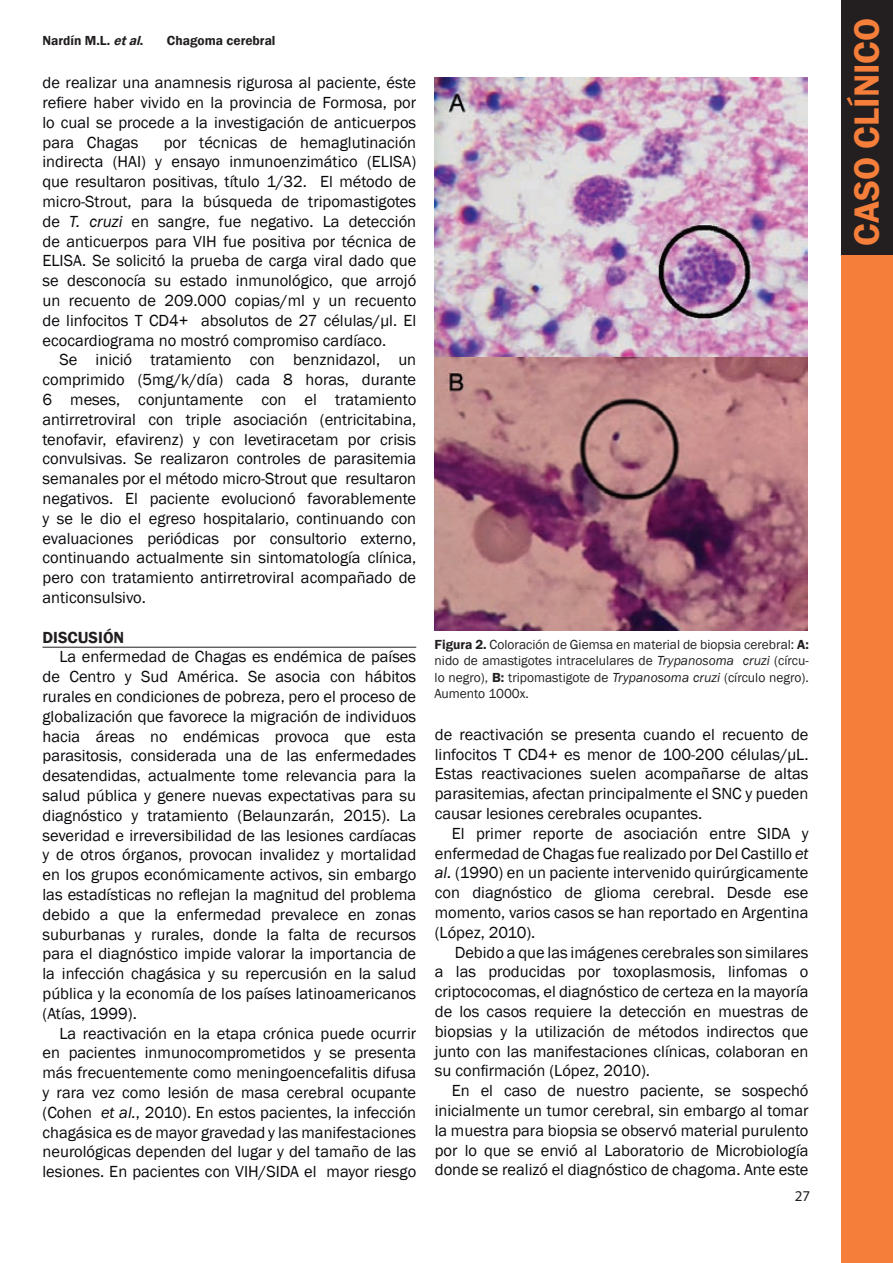
<style>
.page{position:relative;width:893px;height:1263px;background:#fff}
.page>*{position:absolute;margin:0;border:0;box-sizing:border-box;transform-origin:0 0}
.t1{font:600 36px "Franklin Gothic";color:#f47e3a}
.t2{font:16.5px/19.8px "Franklin Gothic";color:#08070b;text-align:justify}
.t3{font:600 16.5px "Franklin Gothic";color:#231f20}
.t4{font:15px "Myriad Pro";color:#231f20}
.t5{font:13.5px/16.5px "Franklin Gothic";color:#231f20;text-align:justify}
.t6{font:600 13.5px "Franklin Gothic";color:#231f20}
.s1{font-style:italic}
.s2{font-weight:600}
</style>
<div class="page">
<div style="left:842px;top:0;width:51px;height:1263px;background:#f47e3a"></div>
<div style="left:842px;top:0;width:51px;height:254px;background:#231f20"></div>
<hr style="left:43px;top:647px;width:373px;height:1px;background:#231f20">
<img style="left:435px;top:78px;width:373px;height:552px">
<p class="t6" style="left:43px;top:32px;width:103px">Nardín M.L. <span class="s1">etal</span>.</p>
<p class="t6" style="left:167px;top:32px;width:110px">Chagoma cerebral</p>
<p class="t2" style="left:43px;top:73px;width:375px">de realizar una anamnesis rigurosa al paciente, éste refiere haber vivido en la provincia de Formosa, por lo cual se procede a la investigación de anticuerpos para Chagas</p>
<p class="t2" style="left:43px;top:132px;width:375px;text-indent:121px">por técnicas de hemaglutinación indirecta (HAI) y ensayo inmunoenzimático (ELISA) que resultaron positivas, título 1/32. El método de micro-Strout, para la búsqueda de tripomastigotes de <span class="s1">T. cruzi</span> en sangre, fue negativo. La detección de anticuerpos para VIH fue positiva por técnica de ELISA. Se solicitó la prueba de carga viral dado que se desconocía su estado inmunológico, que arrojó un recuento de 209.000 copias/ml y un recuento de linfocitos T CD4+ absolutos de 27 células/µl. El ecocardiograma no mostró compromiso cardíaco.</p>
<p class="t2" style="left:43px;top:350px;width:375px;text-indent:17px">Se inició tratamiento con benznidazol, un comprimido (5mg/k/día) cada 8 horas, durante 6 meses, conjuntamente con el tratamiento antirretroviral con triple asociación (entricitabina, tenofavir, efavirenz) y con levetiracetam por crisis convulsivas. Se realizaron controles de parasitemia semanales por el método micro-Strout que resultaron negativos. El paciente evolucionó favorablemente y se le dio el egreso hospitalario, continuando con evaluaciones periódicas por consultorio externo, continuando actualmente sin sintomatología clínica, pero con tratamiento antirretroviral acompañado de anticonsulsivo.</p>
<p class="t3" style="left:43px;top:627px;width:83px">DISCUSIÓN</p>
<p class="t2" style="left:43px;top:647px;width:375px;text-indent:17px">La enfermedad de Chagas es endémica de países de Centro y Sud América. Se asocia con hábitos rurales en condiciones de pobreza, pero el proceso de globalización que favorece la migración de individuos hacia áreas no endémicas provoca que esta parasitosis, considerada una de las enfermedades desatendidas, actualmente tome relevancia para la salud pública y genere nuevas expectativas para su diagnóstico y tratamiento (Belaunzarán, 2015). La severidad e irreversibilidad de las lesiones cardíacas y de otros órganos, provocan invalidez y mortalidad en los grupos económicamente activos, sin embargo las estadísticas no reflejan la magnitud del problema debido a que la enfermedad prevalece en zonas suburbanas y rurales, donde la falta de recursos para el diagnóstico impide valorar la importancia de la infección chagásica y su repercusión en la salud pública y la economía de los países latinoamericanos (Atías, 1999).</p>
<p class="t2" style="left:43px;top:1023px;width:375px;text-indent:17px">La reactivación en la etapa crónica puede ocurrir en pacientes inmunocomprometidos y se presenta más frecuentemente como meningoencefalitis difusa y rara vez como lesión de masa cerebral ocupante (Cohen <span class="s1">et al.</span>, 2010). En estos pacientes, la infección chagásica es de mayor gravedad y las manifestaciones neurológicas dependen del lugar y del tamaño de las lesiones. En pacientes con VIH/SIDA el mayor riesgo</p>
<p class="t5" style="left:435px;top:636px;width:376px"><span class="s2">Figura 2.</span> Coloración de Giemsa en material de biopsia cerebral: <span class="s2">A: </span>nido de amastigotes intracelulares de <span class="s1">Trypanosoma cruzi</span> (círcu&shy;lo negro), <span class="s2">B:</span> tripomastigote de <span class="s1">Trypanosoma cruzi</span> (círculo negro).<br>Aumento 1000x.</p>
<p class="t2" style="left:435px;top:725px;width:375px">de reactivación se presenta cuando el recuento de linfocitos T CD4+ es menor de 100-200 células/µL.<br>Estas reactivaciones suelen acompañarse de altas parasitemias, afectan principalmente el SNC y pueden causar lesiones cerebrales ocupantes.</p>
<p class="t2" style="left:435px;top:824px;width:375px;text-indent:17px">El primer reporte de asociación entre SIDA y enfermedad de Chagas fue realizado por Del Castillo <span class="s1">et al.</span> (1990) en un paciente intervenido quirúrgicamente con diagnóstico de glioma cerebral. Desde ese momento, varios casos se han reportado en Argentina (López, 2010).</p>
<p class="t2" style="left:435px;top:942px;width:375px;text-indent:20px">Debido a que las imágenes cerebrales son similares a las producidas por toxoplasmosis, linfomas o criptococomas, el diagnóstico de certeza en la mayoría de los casos requiere la detección en muestras de biopsias y la utilización de métodos indirectos que junto con las manifestaciones clínicas, colaboran en su confirmación (López, 2010).</p>
<p class="t2" style="left:435px;top:1081px;width:375px;text-indent:17px">En el caso de nuestro paciente, se sospechó inicialmente un tumor cerebral, sin embargo al tomar la muestra para biopsia se observó material purulento por lo que se envió al Laboratorio de Microbiología donde se realizó el diagnóstico de chagoma. Ante este</p>
<p class="t4" style="left:795px;top:1187px;width:17px">27</p>
<h1 class="t1" style="left:845px;top:246px;width:229px;rotate:-90deg">CASO CLÍNICO</h1>
</div>
